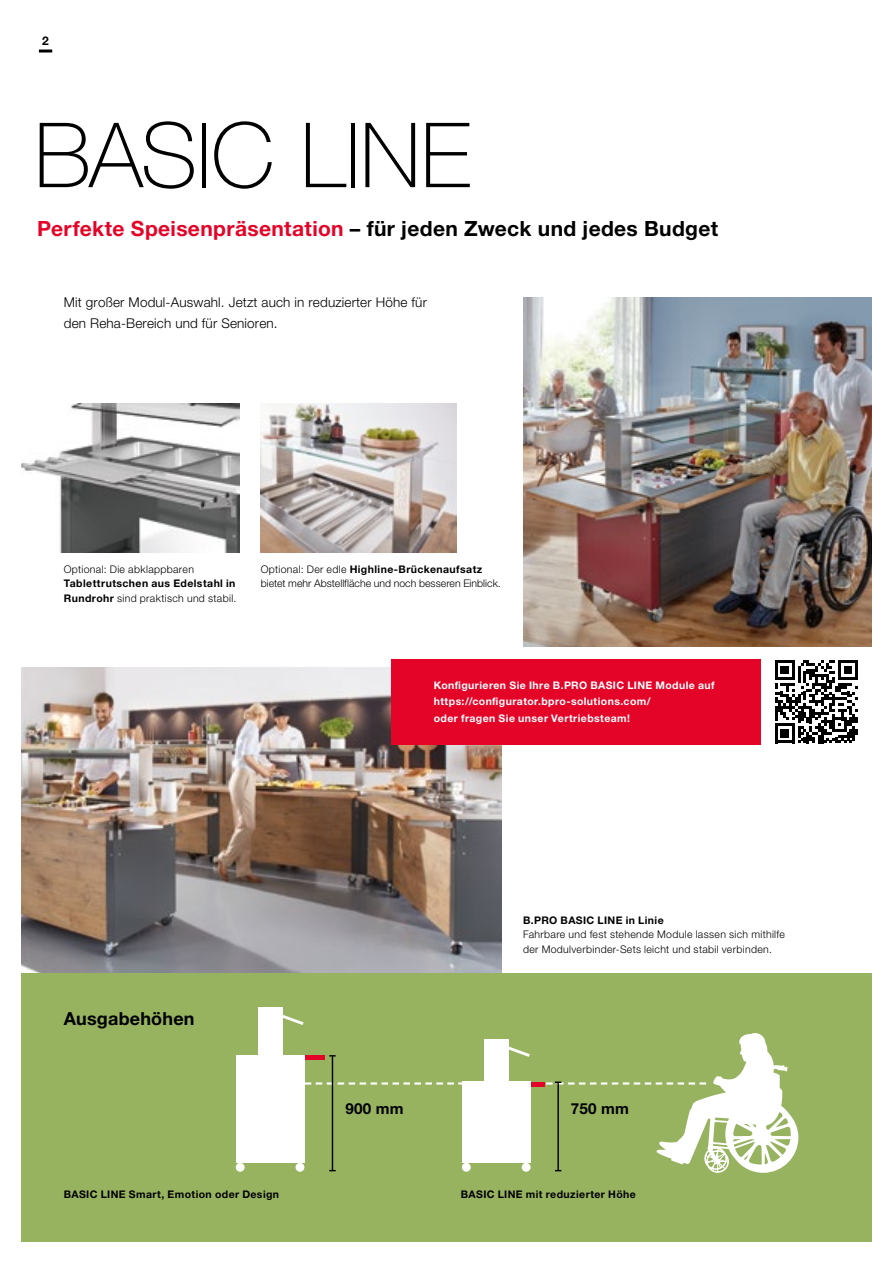
<style>
.page{position:relative;width:893px;height:1263px;background:#fff}
.page>*{position:absolute;margin:0;border:0;box-sizing:border-box;transform-origin:0 0}
.t1{font:100 90px "Helvetica Neue LTW1 G";letter-spacing:-.01em;color:#000}
.t2{font:700 21px "Helvetica Neue LTW1 G";letter-spacing:.015em;color:#000}
.t3{font:700 18px "Helvetica Neue LTW1 G";letter-spacing:.01em;color:#000}
.t4{font:700 15.15px "Helvetica Neue LTW1 G";letter-spacing:.01em;color:#000}
.t5{font:300 13.5px/21px "Helvetica Neue LTW1 G";letter-spacing:.01em;color:#000}
.t6{font:700 12px "Helvetica Neue LTW1 G";color:#000}
.t7{font:700 10.5px/14.2px "Helvetica Neue LTW1 G";letter-spacing:.04em;color:#000}
.t8{font:300 10.5px/14.2px "Helvetica Neue LTW1 G";letter-spacing:.03em;color:#000}
.t9{font:700 10.5px/16.5px "Helvetica Neue LTW1 G";letter-spacing:.04em;color:#fff}
.t10{font:300 10.5px/14.2px "Helvetica Neue LTW1 G";letter-spacing:.005em;color:#000}
.s1{color:#e40428}
.s2{font-weight:300}
.s3{font-weight:700}
</style>
<div class="page">
<div style="left:21px;top:973px;width:851px;height:269px;background:#97b35f"></div>
<div style="left:236px;top:1163px;width:9px;height:9px;background:#fff;border-radius:50%"></div>
<hr style="left:298px;top:1055px;width:27px;height:4px;background:#fff">
<div style="left:236px;top:1055px;width:68px;height:108px;background:#fff"></div>
<div style="left:258px;top:1008px;width:24px;height:89px;background:#fff"></div>
<div style="left:295px;top:1163px;width:9px;height:9px;background:#fff;border-radius:50%"></div>
<svg style="left:282px;top:1013px;width:22px;height:12px"></svg>
<svg style="left:305px;top:1033px;width:493px;height:140px"></svg>
<img style="left:523px;top:298px;width:349px;height:348px">
<img style="left:260px;top:404px;width:197px;height:149px">
<img style="left:21px;top:404px;width:218px;height:149px">
<img style="left:21px;top:668px;width:480px;height:305px">
<div style="left:391px;top:659px;width:370px;height:85px;background:#e40428"></div>
<svg style="left:775px;top:660px;width:83px;height:83px"></svg>
<svg style="left:39px;top:50px;width:13px;height:3px"></svg>
<p class="t6" style="left:42px;top:33px;width:8px">2</p>
<h1 class="t1" style="left:34px;top:102px;width:438px">BASIC LINE</h1>
<h2 class="t2" style="left:37px;top:216px;width:682px"><span class="s1">Perfekte Speisenpräsentation</span> – für jeden Zweck und jedes Budget</h2>
<p class="t5" style="left:64px;top:292px;width:365px">Mit großer Modul-Auswahl. Jetzt auch in reduzierter Höhe für den Reha-Bereich und für Senioren.</p>
<p class="t8" style="left:64px;top:562px;width:132px">Optional: Die abklappbaren</p>
<p class="t7" style="left:64px;top:576px;width:174px">Tablettrutschen aus Edelstahl in<br>Rundrohr <span class="s2">sind praktisch und stabil.</span></p>
<p class="t10" style="left:261px;top:562px;width:241px">Optional: Der edle <span class="s3">Highline-Brückenaufsatz </span>bietet mehr Abstellfläche und noch besseren Einblick.</p>
<p class="t9" style="left:434px;top:677px;width:282px">Konfigurieren Sie Ihre B.PRO BASIC LINE Module auf https://configurator.bpro-solutions.com/<br>oder fragen Sie unser Vertriebsteam!</p>
<h3 class="t3" style="left:64px;top:1007px;width:132px">Ausgabehöhen</h3>
<p class="t7" style="left:523px;top:913px;width:142px">B.PRO BASIC LINE in Linie</p>
<p class="t8" style="left:523px;top:927px;width:263px">Fahrbare und fest stehende Module lassen sich mithilfe der Modulverbinder-Sets leicht und stabil verbinden.</p>
<h3 class="t4" style="left:345px;top:1099px;width:60px">900 mm</h3>
<h3 class="t4" style="left:571px;top:1099px;width:60px">750 mm</h3>
<p class="t7" style="left:64px;top:1187px;width:217px">BASIC LINE Smart, Emotion oder Design</p>
<p class="t7" style="left:461px;top:1187px;width:176px">BASIC LINE mit reduzierter Höhe</p>
</div>
